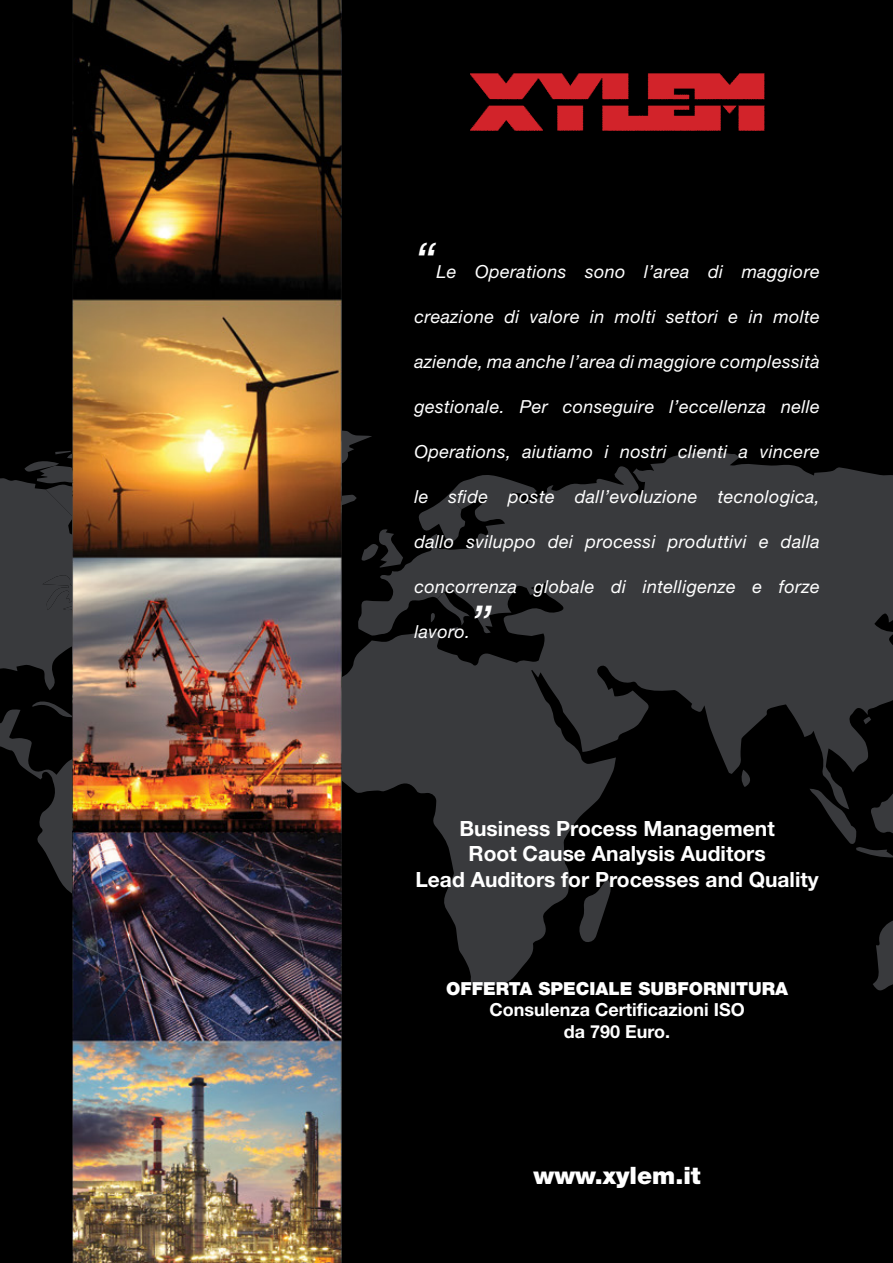
<style>
.page{position:relative;width:893px;height:1263px;background:#000}
.page>*{position:absolute;margin:0;border:0;box-sizing:border-box;transform-origin:0 0}
.t1{font:italic 49.5px "Helvetica Neue LT Std";color:#fff}
.t2{font:900 24px "Helvetica Neue LT Std";color:#fff}
.t3{font:700 21px/25.2px "Helvetica Neue LT Std";color:#fff;text-align:center}
.t4{font:italic 18px "Helvetica Neue LT Std";letter-spacing:.02em;color:#fff}
.t5{font:700 18px/21.6px "Helvetica Neue LT Std";color:#fff;text-align:center}
.t6{font:900 18px "Helvetica Neue LT Std";color:#fff}
</style>
<div class="page">
<svg style="left:341px;top:449px;width:552px;height:539px;fill:#393a3d"></svg>
<svg style="left:0;top:478px;width:72px;height:416px"></svg>
<svg style="left:873px;top:871px;width:20px;height:120px"></svg>
<svg style="left:418px;top:495px;width:47px;height:48px"></svg>
<svg style="left:578px;top:879px;width:35px;height:63px"></svg>
<svg style="left:809px;top:783px;width:84px;height:75px"></svg>
<svg style="left:741px;top:770px;width:11px;height:17px"></svg>
<svg style="left:32px;top:701px;width:40px;height:26px"></svg>
<svg style="left:863px;top:717px;width:8px;height:7px"></svg>
<svg style="left:431px;top:592px;width:39px;height:41px"></svg>
<svg style="left:24px;top:430px;width:379px;height:181px"></svg>
<img style="left:72px;top:0;width:269px;height:1263px">
<img style="left:470px;top:73px;width:294px;height:58px">
<h1 class="t1" style="left:414px;top:231px;width:23px">“</h1>
<p class="t4" style="left:436px;top:261px;width:385px">Le Operations sono l’area di maggiore</p>
<p class="t4" style="left:414px;top:306px;width:407px">creazione di valore in molti settori e in molte</p>
<p class="t4" style="left:414px;top:351px;width:407px">aziende, ma anche l’area di maggiore complessità</p>
<p class="t4" style="left:414px;top:396px;width:407px">gestionale. Per conseguire l’eccellenza nelle</p>
<p class="t4" style="left:414px;top:441px;width:407px">Operations, aiutiamo i nostri clienti a vincere</p>
<p class="t4" style="left:414px;top:486px;width:407px">le sfide poste dall’evoluzione tecnologica,</p>
<p class="t4" style="left:414px;top:531px;width:407px">dallo sviluppo dei processi produttivi e dalla</p>
<p class="t4" style="left:414px;top:576px;width:407px">concorrenza globale di intelligenze e forze</p>
<p class="t4" style="left:414px;top:621px;width:57px">lavoro.</p>
<h1 class="t1" style="left:471px;top:594px;width:23px">”</h1>
<p class="t3" style="left:415px;top:816px;width:405px">Business Process Management<br>Root Cause Analysis Auditors<br>Lead Auditors for Processes and Quality</p>
<p class="t6" style="left:446px;top:977px;width:344px">OFFERTA SPECIALE SUBFORNITURA</p>
<p class="t5" style="left:489px;top:999px;width:257px">Consulenza Certificazioni ISO da 790 Euro.</p>
<h2 class="t2" style="left:533px;top:1161px;width:169px">www.xylem.it</h2>
</div>
